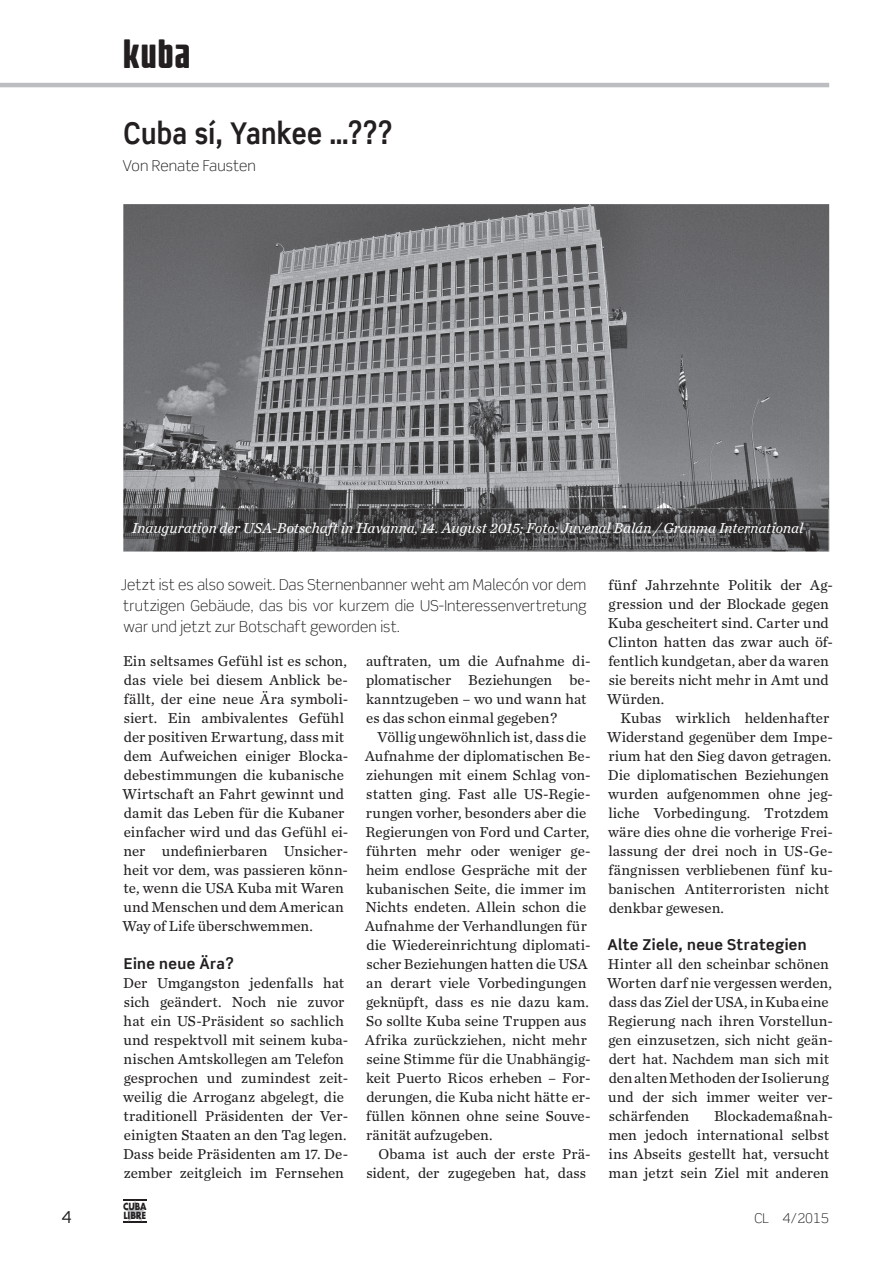
<style>
.page{position:relative;width:893px;height:1263px;background:#fff}
.page>*{position:absolute;margin:0;border:0;box-sizing:border-box;transform-origin:0 0}
.t1{font:900 39px "Fidel";color:#231f20}
.t2{font:700 30px "Scene Pro";letter-spacing:.015em;color:#231f20;scale:.87 1}
.t3{font:16.5px "Scene Pro";color:#231f20}
.t4{font:15px/18.9px "Chronicle Text G2";letter-spacing:.005em;color:#231f20}
.t5{font:300 15px/21px "Scene Pro";letter-spacing:.005em;color:#231f20;text-align:justify}
.t6{font:italic 15px "Chronicle Text G2";letter-spacing:-.005em;color:#fff}
.t7{font:700 15px "Scene Pro";letter-spacing:.025em;color:#231f20}
.t8{font:300 13.5px "Scene Pro";color:#231f20}
.t9{font:700 10.8px/9.8px "Futura";letter-spacing:-.015em;color:#231f20;scale:.84 1}
</style>
<div class="page">
<hr style="left:123px;top:1199px;width:24px;height:2px;background:#231f20">
<svg style="left:123px;top:1200px;width:24px;height:22px"></svg>
<hr style="left:0;top:83px;width:829px;height:4px;background:#bcbdc0">
<img style="left:123px;top:204px;width:706px;height:304px">
<img style="left:123px;top:508px;width:706px;height:43px">
<img style="left:124px;top:509px;width:704px;height:42px">
<h1 class="t1" style="left:123px;top:32px;width:69px">kuba</h1>
<h2 class="t2" style="left:124px;top:114px;width:311px">Cuba sí, Yankee …???</h2>
<p class="t5" style="left:123px;top:155px;width:135px">Von Renate Fausten</p>
<p class="t6" style="left:132px;top:517px;width:673px">Inauguration der USA-Botschaft in Havanna, 14. August 2015; Foto: Juvenal Balán / Granma International</p>
<p class="t5" style="left:121px;top:574px;width:467px">Jetzt ist es also soweit. Das Sternenbanner weht am Malecón vor dem trutzigen Gebäude, das bis vor kurzem die US-Interessenvertretung war und jetzt zur Botschaft geworden ist.</p>
<p class="t4" style="left:122px;top:651px;width:227px">Ein seltsames Gefühl ist es schon, das viele bei diesem Anblick be&shy;fällt, der eine neue Ära symboli&shy;siert. Ein ambivalentes Gefühl der positiven Erwartung, dass mit dem Aufweichen einiger Blocka&shy;debestimmungen die kubanische<br>Wirtschaft an Fahrt gewinnt und damit das Leben für die Kubaner einfacher wird und das Gefühl ei&shy;ner undefinierbaren Unsicher&shy;heit vor dem, was passieren könn&shy;te, wenn die USA Kuba mit Waren und Menschen und dem American<br>Way of Life überschwemmen.</p>
<p class="t7" style="left:124px;top:954px;width:112px">Eine neue Ära?</p>
<p class="t4" style="left:123px;top:973px;width:227px">Der Umgangston jedenfalls hat sich geändert. Noch nie zuvor hat ein US-Präsident so sachlich und respektvoll mit seinem kuba&shy;nischen Amtskollegen am Telefon gesprochen und zumindest zeit&shy;weilig die Arroganz abgelegt, die traditionell Präsidenten der Ver&shy;einigten Staaten an den Tag legen.<br>Dass beide Präsidenten am 17. De&shy;zember zeitgleich im Fernsehen</p>
<p class="t4" style="left:366px;top:651px;width:226px">auftraten, um die Aufnahme di&shy;plomatischer Beziehungen be&shy;kanntzugeben – wo und wann hat es das schon einmal gegeben?</p>
<p class="t4" style="left:365px;top:726px;width:227px;text-indent:12px">Völlig ungewöhnlich ist, dass die<br>Aufnahme der diplomatischen Be&shy;ziehungen mit einem Schlag von&shy;statten ging. Fast alle US-Regie&shy;rungen vorher, besonders aber die<br>Regierungen von Ford und Carter, führten mehr oder weniger ge&shy;heim endlose Gespräche mit der kubanischen Seite, die immer im<br>Nichts endeten. Allein schon die<br>Aufnahme der Verhandlungen für die Wiedereinrichtung diplomati&shy;scher Beziehungen hatten die USA an derart viele Vorbedingungen geknüpft, dass es nie dazu kam.<br>So sollte Kuba seine Truppen aus<br>Afrika zurückziehen, nicht mehr seine Stimme für die Unabhängig&shy;keit Puerto Ricos erheben – For&shy;derungen, die Kuba nicht hätte er&shy;füllen können ohne seine Souve&shy;ränität aufzugeben.</p>
<p class="t4" style="left:366px;top:1144px;width:226px;text-align:right">Obama ist auch der erste Prä&shy;sident, der zugegeben hat, dass</p>
<p class="t4" style="left:607px;top:575px;width:227px">fünf Jahrzehnte Politik der Ag&shy;gression und der Blockade gegen<br>Kuba gescheitert sind. Carter und<br>Clinton hatten das zwar auch öf&shy;fentlich kundgetan, aber da waren sie bereits nicht mehr in Amt und<br>Würden.</p>
<p class="t4" style="left:607px;top:708px;width:227px;text-indent:13px">Kubas wirklich heldenhafter<br>Widerstand gegenüber dem Impe&shy;rium hat den Sieg davon getragen.<br>Die diplomatischen Beziehungen wurden aufgenommen ohne jeg&shy;liche Vorbedingung. Trotzdem wäre dies ohne die vorherige Frei&shy;lassung der drei noch in US-Ge&shy;fängnissen verbliebenen fünf ku&shy;banischen Antiterroristen nicht denkbar gewesen.</p>
<p class="t7" style="left:608px;top:936px;width:201px">Alte Ziele, neue Strategien</p>
<p class="t4" style="left:607px;top:954px;width:227px">Hinter all den scheinbar schönen<br>Worten darf nie vergessen werden, dass das Ziel der USA, in Kuba eine<br>Regierung nach ihren Vorstellun&shy;gen einzusetzen, sich nicht geän&shy;dert hat. Nachdem man sich mit den alten Methoden der Isolierung und der sich immer weiter ver&shy;schärfenden</p>
<p class="t4" style="left:608px;top:1106px;width:226px;text-indent:106px">Blockademaßnah&shy;men jedoch international selbst ins Abseits gestellt hat, versucht man jetzt sein Ziel mit anderen</p>
<p class="t3" style="left:62px;top:1206px;width:12px">4</p>
<p class="t9" style="left:123px;top:1201px;width:30px">CUBA<br>LIBRE</p>
<p class="t8" style="left:754px;top:1209px;width:76px">CL 4/2015</p>
</div>
